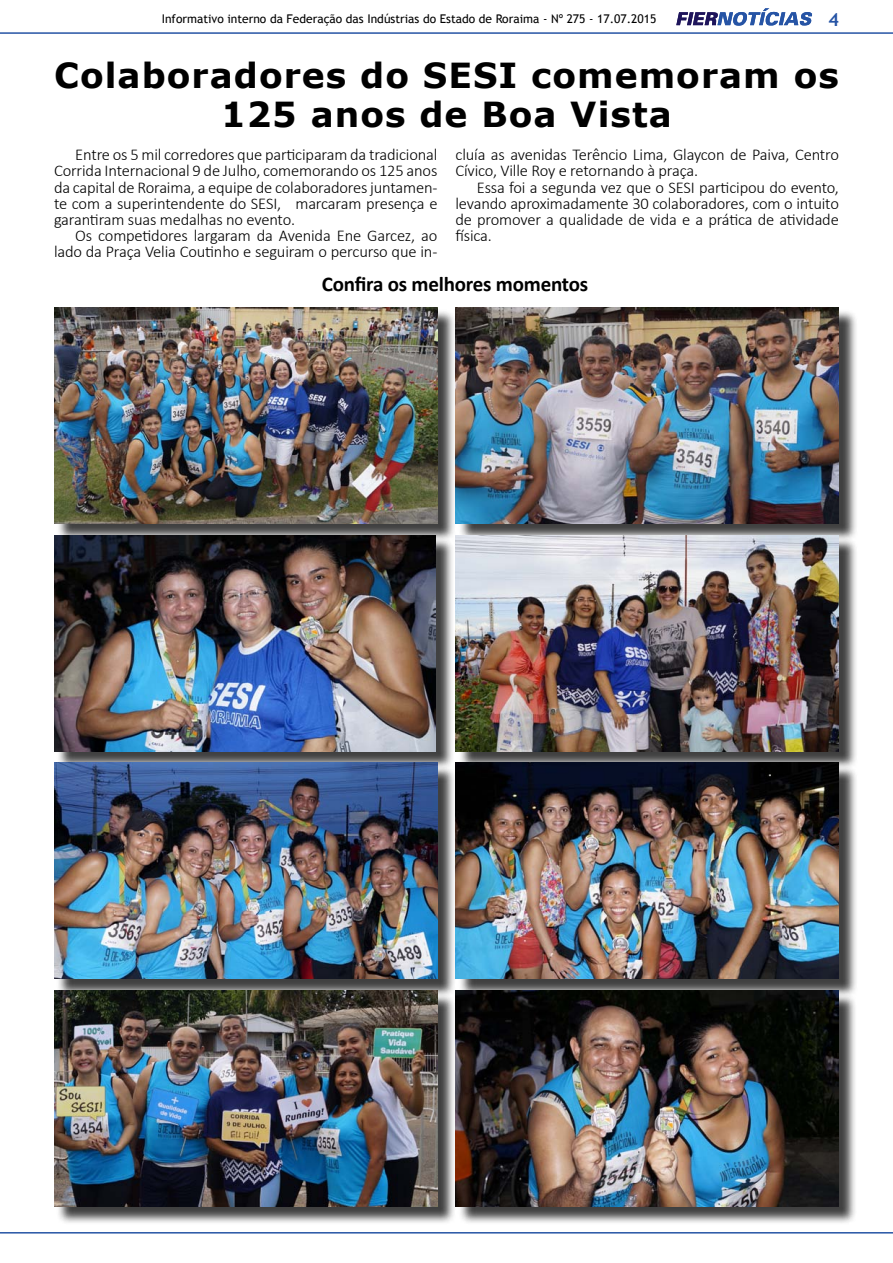
<style>
.page{position:relative;width:893px;height:1263px;background:#fff}
.page>*{position:absolute;margin:0;border:0;box-sizing:border-box;transform-origin:0 0}
.t1{font:700 34.5px/39px "Verdana";letter-spacing:.03em;color:#000;text-align:center}
.t2{font:700 21px "Calibri";letter-spacing:-.01em;color:#000}
.t3{font:700 18px "Trebuchet MS";color:#2654a5}
.t4{font:300 16.5px/16.2px "Calibri";letter-spacing:-.01em;color:#000;text-align:justify}
.t5{font:12px "Trebuchet MS";color:#000}
</style>
<div class="page">
<svg style="left:676px;top:8px;width:136px;height:18px"></svg>
<hr style="left:0;top:32px;width:893px;height:2px;background:#2654a5">
<hr style="left:0;top:1232px;width:893px;height:1px;background:#2654a5">
<div style="left:56px;top:309px;width:400px;height:233px;background:#000;opacity:.75"></div>
<img style="left:54px;top:307px;width:383px;height:216px">
<div style="left:458px;top:309px;width:400px;height:233px;background:#000;opacity:.75"></div>
<img style="left:455px;top:307px;width:384px;height:216px">
<div style="left:56px;top:537px;width:399px;height:232px;background:#000;opacity:.75"></div>
<img style="left:54px;top:535px;width:382px;height:216px">
<div style="left:458px;top:537px;width:400px;height:232px;background:#000;opacity:.75"></div>
<img style="left:455px;top:535px;width:384px;height:216px">
<div style="left:56px;top:765px;width:400px;height:232px;background:#000;opacity:.75"></div>
<img style="left:54px;top:763px;width:383px;height:216px">
<div style="left:458px;top:765px;width:400px;height:232px;background:#000;opacity:.75"></div>
<img style="left:455px;top:763px;width:384px;height:216px">
<div style="left:56px;top:993px;width:400px;height:232px;background:#000;opacity:.75"></div>
<img style="left:54px;top:991px;width:383px;height:215px">
<div style="left:458px;top:993px;width:399px;height:232px;background:#000;opacity:.75"></div>
<img style="left:455px;top:991px;width:383px;height:215px">
<p class="t5" style="left:162px;top:11px;width:496px">Informativo interno da Federação das Indústrias do Estado de Roraima - Nº 275 - 17.07.2015</p>
<p class="t3" style="left:828px;top:8px;width:12px">4</p>
<h1 class="t1" style="left:54px;top:55px;width:786px">Colaboradores do SESI comemoram os<br>125 anos de Boa Vista</h1>
<p class="t4" style="left:54px;top:146px;width:385px;text-indent:21px">Entre os 5 mil corredores que participaram da tradicional Corrida Internacional 9 de Julho, comemorando os 125 anos da capital de Roraima, a equipe de colaboradores juntamen&shy;te com a superintendente do SESI, marcaram presença e garantiram suas medalhas no evento.</p>
<p class="t4" style="left:54px;top:227px;width:385px;text-align:right">Os competidores largaram da Avenida Ene Garcez, ao lado da Praça Velia Coutinho e seguiram o percurso que in-</p>
<p class="t4" style="left:455px;top:146px;width:385px">cluía as avenidas Terêncio Lima, Glaycon de Paiva, Centro<br>Cívico, Ville Roy e retornando à praça.</p>
<p class="t4" style="left:455px;top:179px;width:385px;text-indent:21px">Essa foi a segunda vez que o SESI participou do evento, levando aproximadamente 30 colaboradores, com o intuito de promover a qualidade de vida e a prática de atividade física.</p>
<p class="t2" style="left:322px;top:271px;width:268px">Confira os melhores momentos</p>
</div>
